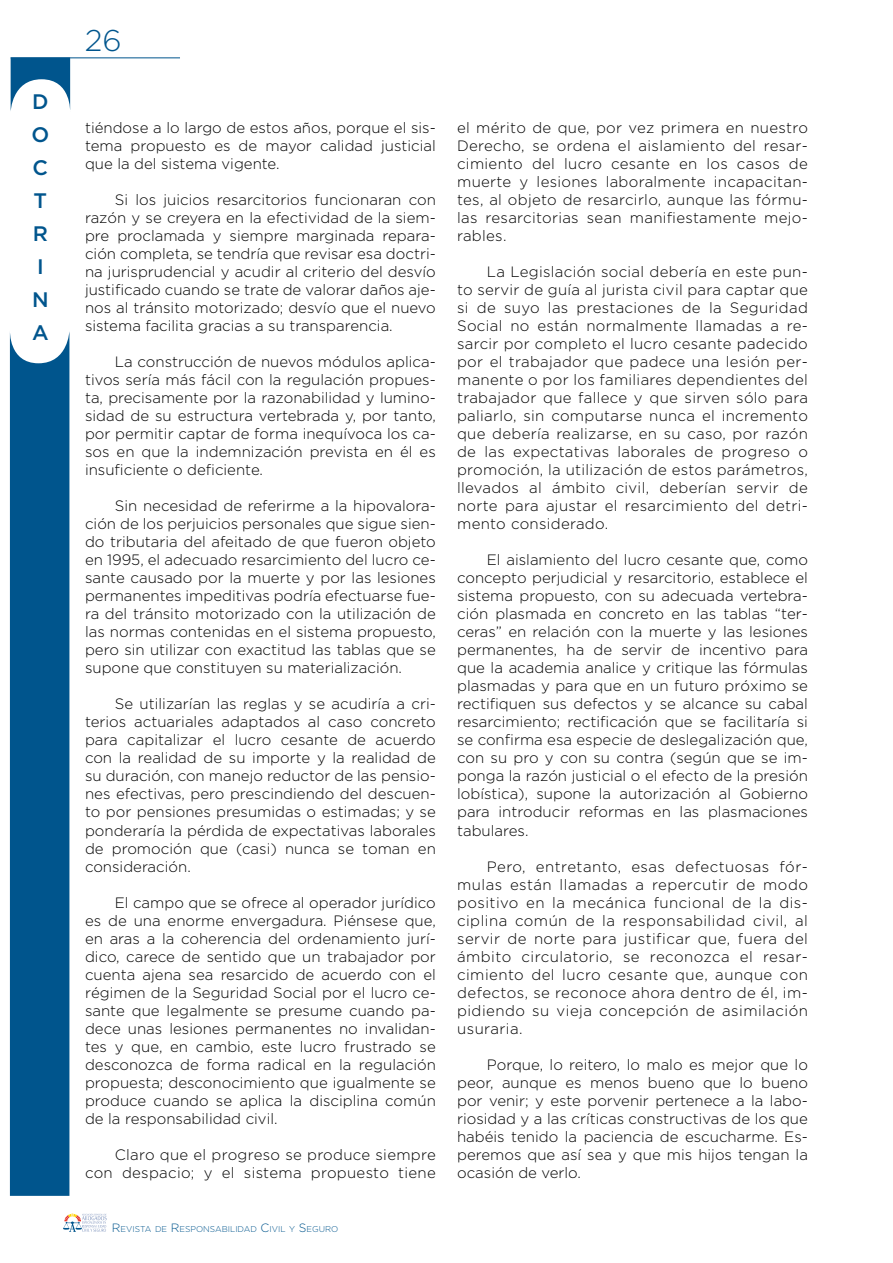
<style>
.page{position:relative;width:893px;height:1263px;background:#fff}
.page>*{position:absolute;margin:0;border:0;box-sizing:border-box;transform-origin:0 0}
.t1{font:300 30px "Gotham";color:#00558d}
.t2{font:500 21px/33px "Gotham";color:#00558d}
.t3{font:300 15px/18px "Gotham";color:#000;text-align:justify}
.t4{font:300 15px/18px "Gotham";letter-spacing:.02em;color:#000;text-align:right}
.t5{font:300 8.4px "Gotham";color:#00558d}
.s1{font-size:12px}
</style>
<div class="page">
<hr style="left:11px;top:57px;width:169px;height:1px;background:#00558d">
<svg style="left:11px;top:57px;width:60px;height:53px"></svg>
<svg style="left:9px;top:332px;width:60px;height:864px;background:#3578a4"></svg>
<svg style="left:63px;top:1213px;width:44px;height:19px"></svg>
<h2 class="t2" style="left:31px;top:85px;width:19px">D<br>O<br>C<br>T<br>R<br>I<br>N<br>A</h2>
<h1 class="t1" style="left:85px;top:24px;width:38px">26</h1>
<p class="t3" style="left:85px;top:118px;width:352px">tiéndose a lo largo de estos años, porque el sis&shy;tema propuesto es de mayor calidad justicial que la del sistema vigente.</p>
<p class="t3" style="left:85px;top:190px;width:352px;text-indent:30px">Si los juicios resarcitorios funcionaran con razón y se creyera en la efectividad de la siem&shy;pre proclamada y siempre marginada repara&shy;ción completa, se tendría que revisar esa doctri&shy;na jurisprudencial y acudir al criterio del desvío justificado cuando se trate de valorar daños aje&shy;nos al tránsito motorizado; desvío que el nuevo sistema facilita gracias a su transparencia.</p>
<p class="t3" style="left:85px;top:353px;width:352px;text-indent:30px">La construcción de nuevos módulos aplica&shy;tivos sería más fácil con la regulación propues&shy;ta, precisamente por la razonabilidad y lumino&shy;sidad de su estructura vertebrada y, por tanto, por permitir captar de forma inequívoca los ca&shy;sos en que la indemnización prevista en él es insuficiente o deficiente.</p>
<p class="t3" style="left:85px;top:497px;width:352px;text-indent:30px">Sin necesidad de referirme a la hipovalora&shy;ción de los perjuicios personales que sigue sien&shy;do tributaria del afeitado de que fueron objeto en 1995, el adecuado resarcimiento del lucro ce&shy;sante causado por la muerte y por las lesiones permanentes impeditivas podría efectuarse fue&shy;ra del tránsito motorizado con la utilización de las normas contenidas en el sistema propuesto, pero sin utilizar con exactitud las tablas que se supone que constituyen su materialización.</p>
<p class="t3" style="left:85px;top:695px;width:352px;text-indent:30px">Se utilizarían las reglas y se acudiría a cri&shy;terios actuariales adaptados al caso concreto para capitalizar el lucro cesante de acuerdo con la realidad de su importe y la realidad de su duración, con manejo reductor de las pensio&shy;nes efectivas, pero prescindiendo del descuen&shy;to por pensiones presumidas o estimadas; y se ponderaría la pérdida de expectativas laborales de promoción que (casi) nunca se toman en consideración.</p>
<p class="t3" style="left:85px;top:893px;width:352px;text-indent:30px">El campo que se ofrece al operador jurídico es de una enorme envergadura. Piénsese que, en aras a la coherencia del ordenamiento jurí&shy;dico, carece de sentido que un trabajador por cuenta ajena sea resarcido de acuerdo con el régimen de la Seguridad Social por el lucro ce&shy;sante que legalmente se presume cuando pa&shy;dece unas lesiones permanentes no invalidan&shy;tes y que, en cambio, este lucro frustrado se desconozca de forma radical en la regulación propuesta; desconocimiento que igualmente se produce cuando se aplica la disciplina común de la responsabilidad civil.</p>
<p class="t4" style="left:85px;top:1145px;width:352px">Claro que el progreso se produce siempre con despacio; y el sistema propuesto tiene</p>
<p class="t5" style="left:112px;top:1224px;width:228px"><span class="s1">R</span>EVISTA DE <span class="s1">R</span>ESPONSABILIDAD <span class="s1">C</span>IVIL Y <span class="s1">S</span> EGURO</p>
<p class="t3" style="left:457px;top:118px;width:352px">el mérito de que, por vez primera en nuestro Derecho, se ordena el aislamiento del resar&shy;cimiento del lucro cesante en los casos de muerte y lesiones laboralmente incapacitan&shy;tes, al objeto de resarcirlo, aunque las fórmu&shy;las resarcitorias sean manifiestamente mejo&shy;rables.</p>
<p class="t3" style="left:457px;top:262px;width:352px;text-indent:30px">La Legislación social debería en este pun&shy;to servir de guía al jurista civil para captar que si de suyo las prestaciones de la Seguridad Social no están normalmente llamadas a re&shy;sarcir por completo el lucro cesante padecido por el trabajador que padece una lesión per&shy;manente o por los familiares dependientes del trabajador que fallece y que sirven sólo para paliarlo, sin computarse nunca el incremento que debería realizarse, en su caso, por razón de las expectativas laborales de progreso o promoción, la utilización de estos parámetros, llevados al ámbito civil, deberían servir de norte para ajustar el resarcimiento del detri&shy;mento considerado.</p>
<p class="t3" style="left:457px;top:551px;width:352px;text-indent:30px">El aislamiento del lucro cesante que, como concepto perjudicial y resarcitorio, establece el sistema propuesto, con su adecuada vertebra&shy;ción plasmada en concreto en las tablas “ter&shy;ceras” en relación con la muerte y las lesiones permanentes, ha de servir de incentivo para que la academia analice y critique las fórmulas plasmadas y para que en un futuro próximo se rectifiquen sus defectos y se alcance su cabal resarcimiento; rectificación que se facilitaría si se confirma esa especie de deslegalización que, con su pro y con su contra (según que se im&shy;ponga la razón justicial o el efecto de la presión lobística), supone la autorización al Gobierno para introducir reformas en las plasmaciones tabulares.</p>
<p class="t3" style="left:457px;top:857px;width:352px;text-indent:30px">Pero, entretanto, esas defectuosas fór&shy;mulas están llamadas a repercutir de modo positivo en la mecánica funcional de la dis&shy;ciplina común de la responsabilidad civil, al servir de norte para justificar que, fuera del ámbito circulatorio, se reconozca el resar&shy;cimiento del lucro cesante que, aunque con defectos, se reconoce ahora dentro de él, im&shy;pidiendo su vieja concepción de asimilación usuraria.</p>
<p class="t3" style="left:457px;top:1055px;width:352px;text-indent:30px">Porque, lo reitero, lo malo es mejor que lo peor, aunque es menos bueno que lo bueno por venir; y este porvenir pertenece a la labo&shy;riosidad y a las críticas constructivas de los que habéis tenido la paciencia de escucharme. Es&shy;peremos que así sea y que mis hijos tengan la ocasión de verlo.</p>
</div>
